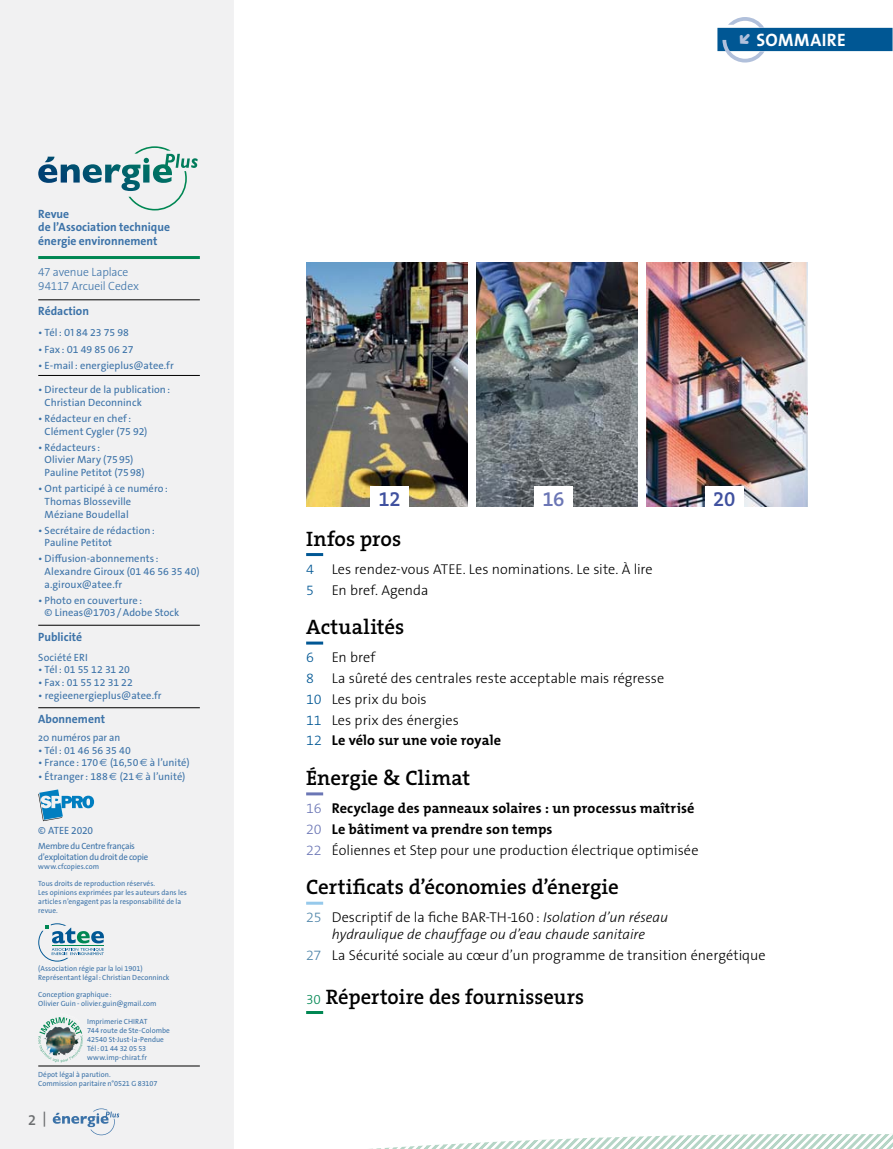
<style>
.page{position:relative;width:893px;height:1149px;background:#fff}
.page>*{position:absolute;margin:0;border:0;box-sizing:border-box;transform-origin:0 0}
.t1{font:600 21px "The Serif B W6";color:#000}
.t2{font:600 21px "The Serif B W6";color:#40519f}
.t3{font:600 21px "The Serif B W6";color:#6b76b5}
.t4{font:18px "The Sans Bold Caps";letter-spacing:.025em;color:#fff}
.t5{font:600 15px "The Sans B W6";color:#6d6f71}
.t6{font:300 14.25px/20.7px "The Sans B W3";color:#000}
.t7{font:700 14.25px/20.7px "The Mix B W7";letter-spacing:.005em;color:#000}
.t8{font:italic 300 14.25px/16.5px "The Sans B W3";letter-spacing:-.005em;color:#000;text-align:center}
.t9{font:700 12px/13.5px "The Sans B W7";color:#3b72a8}
.t10{font:300 12px/13.5px "The Sans B W3";letter-spacing:-.01em;color:#3b72a8}
.t11{font:10.5px/12.8px "The Sans B W5 Plain";letter-spacing:.005em;color:#3b72a8}
.t12{font:10.5px "The Sans B W5 Plain";letter-spacing:-.015em;color:#3b72a8}
.t13{font:10.5px "The Sans";color:#3b72a8}
.t14{font:9px/10.5px "The Sans B W5 Plain";letter-spacing:-.025em;color:#3b72a8}
.t15{font:7.5px/9px "The Sans B W5 Plain";letter-spacing:.005em;color:#3b72a8}
.s1{font-family:"The Sans Caps"}
.s2{font-family:"Euro Sans"}
.s3{font-family:"The Sans"}
.s4{color:#b1c0db}
.s5{color:#005794}
.s6{font-family:"The Sans B W3";font-weight:300;color:#005794}
.s7{font-family:"The Sans B W3";font-weight:300;color:#6b76b5}
.s8{color:#6b76b5}
.s9{font-style:normal;color:#4e84a9}
.s10{font-style:normal}
.s11{color:#4e84a9}
.s12{font-family:"The Mix B W3";font-weight:300;font-size:13.8px;color:#008753}
</style>
<div class="page">
<div style="left:1px;top:1px;width:233px;height:1147px;background:#f1f1f2"></div>
<hr style="left:38px;top:256px;width:162px;height:3px;background:#008753">
<hr style="left:38px;top:299px;width:162px;height:1px;background:#000">
<hr style="left:38px;top:375px;width:162px;height:1px;background:#000">
<hr style="left:38px;top:624px;width:162px;height:1px;background:#000">
<hr style="left:38px;top:707px;width:162px;height:1px;background:#000">
<hr style="left:38px;top:1065px;width:162px;height:1px;background:#000">
<svg style="left:83px;top:146px;width:115px;height:64px"></svg>
<svg style="left:38px;top:789px;width:56px;height:31px"></svg>
<svg style="left:38px;top:923px;width:66px;height:38px"></svg>
<svg style="left:38px;top:1012px;width:45px;height:50px"></svg>
<hr style="left:306px;top:553px;width:17px;height:3px;background:#005794">
<hr style="left:306px;top:641px;width:17px;height:3px;background:#005794">
<hr style="left:306px;top:792px;width:17px;height:3px;background:#6b76b5">
<hr style="left:306px;top:901px;width:17px;height:3px;background:#96c9eb">
<hr style="left:306px;top:1010px;width:17px;height:3px;background:#008753">
<img style="left:306px;top:263px;width:162px;height:243px">
<div style="left:371px;top:486px;width:38px;height:24px;background:#fff"></div>
<img style="left:476px;top:263px;width:162px;height:243px">
<div style="left:534px;top:486px;width:39px;height:24px;background:#fff"></div>
<img style="left:646px;top:263px;width:162px;height:243px">
<div style="left:705px;top:486px;width:38px;height:24px;background:#fff"></div>
<svg style="left:229px;top:1133px;width:664px;height:16px"></svg>
<div style="left:717px;top:28px;width:175px;height:23px;background:#005794"></div>
<svg style="left:722px;top:17px;width:42px;height:45px"></svg>
<svg style="left:53px;top:1108px;width:66px;height:26px"></svg>
<p class="t9" style="left:38px;top:208px;width:133px">Revue<br>de l’Association technique énergie environnement</p>
<p class="t10" style="left:38px;top:266px;width:102px">47 avenue Laplace<br>94117 Arcueil Cedex</p>
<p class="t9" style="left:38px;top:305px;width:52px">Rédaction</p>
<p class="t11" style="left:38px;top:327px;width:92px">• Tél : <span class="s1">01</span> 84 23 75 98</p>
<p class="t11" style="left:38px;top:344px;width:97px">• Fax : <span class="s1">0</span>1 49 85 06 27</p>
<p class="t11" style="left:38px;top:360px;width:137px">• E-mail : energieplus@atee.fr</p>
<p class="t11" style="left:45px;top:384px;width:127px;text-indent:-6px">• Directeur de la publication :<br>Christian Deconninck</p>
<p class="t11" style="left:45px;top:413px;width:104px;text-indent:-6px">• Rédacteur en chef :<br>Clément Cygler (75 92)</p>
<p class="t11" style="left:45px;top:441px;width:102px;text-indent:-6px">• Rédacteurs :<br>Olivier Mary (75 95)<br>Pauline Petitot (75 98)</p>
<p class="t11" style="left:45px;top:483px;width:125px;text-indent:-6px">• Ont participé à ce numéro :<br>Thomas Blosseville<br>Méziane Boudellal</p>
<p class="t11" style="left:45px;top:524px;width:112px;text-indent:-6px">• Secrétaire de rédaction :<br>Pauline Petitot</p>
<p class="t11" style="left:45px;top:553px;width:157px;text-indent:-6px">• Diffusion-abonnements :<br>Alexandre Giroux (01 46 56 35 40) a.giroux@atee.fr</p>
<p class="t11" style="left:45px;top:594px;width:136px;text-indent:-6px">• Photo en couverture :<br>© Lineas@1703 / Adobe Stock</p>
<p class="t9" style="left:38px;top:630px;width:45px">Publicité</p>
<p class="t11" style="left:38px;top:651px;width:51px">Société ERI</p>
<p class="t12" style="left:38px;top:665px;width:93px">• Tél : 01 55 12 31 20</p>
<p class="t12" style="left:38px;top:678px;width:96px">• Fax : 01 55 12 31 22</p>
<p class="t11" style="left:38px;top:690px;width:125px">• regieenergieplus@atee.fr</p>
<p class="t9" style="left:38px;top:713px;width:68px">Abonnement</p>
<p class="t13" style="left:38px;top:728px;width:84px">20 numéros par an</p>
<p class="t11" style="left:38px;top:744px;width:94px">• Tél : 01 46 56 35 40</p>
<p class="t11" style="left:38px;top:757px;width:153px">• France : 170 <span class="s2">€</span> (16,50 <span class="s2">€</span> à l’unité)</p>
<p class="t11" style="left:38px;top:770px;width:149px">• Étranger : 188 <span class="s2">€</span> (21 <span class="s2">€</span> à l’unité)</p>
<p class="t12" style="left:38px;top:826px;width:56px">© ATEE 2020</p>
<p class="t14" style="left:38px;top:841px;width:112px">Membre du Centre français d’exploitation du droit de copie</p>
<p class="t15" style="left:38px;top:861px;width:62px">www.cfcopies.com</p>
<p class="t15" style="left:38px;top:879px;width:150px">Tous droits de reproduction réservés.<br>Les opinions exprimées par les auteurs dans les articles n’engagent pas la responsabilité de la revue<span class="s3">.</span></p>
<p class="t15" style="left:38px;top:964px;width:133px">(Association régie par la loi 1901)<br>Représentant légal : Christian Deconninck</p>
<p class="t15" style="left:38px;top:990px;width:120px">Conception graphique :<br>Olivier Guin - olivier.guin@gmail.com</p>
<p class="t15" style="left:87px;top:1017px;width:84px">Imprimerie CHIRAT<br>744 route de Ste-Colombe<br>42540 St-Just-la-Pendue<br>Tél : 01 44 32 05 53 www.imp-chirat.fr</p>
<p class="t15" style="left:38px;top:1070px;width:121px">Dépot légal à parution.<br>Commission paritaire n°0521 G 83107</p>
<h3 class="t5" style="left:28px;top:1112px;width:20px">2 |</h3>
<h2 class="t4" style="left:738px;top:34px;width:109px"><span class="s4">★</span> SOMMAIRE</h2>
<h1 class="t2" style="left:379px;top:490px;width:24px">12</h1>
<h1 class="t3" style="left:542px;top:490px;width:24px">16</h1>
<h1 class="t2" style="left:713px;top:490px;width:24px">20</h1>
<h1 class="t1" style="left:306px;top:530px;width:97px">Infos pros</h1>
<h3 class="t6" style="left:306px;top:560px;width:348px"><span class="s5">4</span> Les rendez-vous ATEE. Les nominations. Le site. À lire<br><span class="s5">5</span> En bref. Agenda</h3>
<h1 class="t1" style="left:306px;top:618px;width:100px">Actualités</h1>
<h3 class="t6" style="left:306px;top:648px;width:360px"><span class="s5">6</span> En bref<br><span class="s5">8</span> La sûreté des centrales reste acceptable mais régresse<br><span class="s5">10</span> Les prix du bois<br><span class="s5">11</span> Les prix des énergies</h3>
<h3 class="t7" style="left:306px;top:731px;width:196px"><span class="s6">12</span> Le vélo sur une voie royale</h3>
<h1 class="t1" style="left:306px;top:769px;width:166px">Énergie &amp; Climat</h1>
<h3 class="t7" style="left:306px;top:799px;width:390px"><span class="s7">16</span> Recyclage des panneaux solaires : un processus maîtrisé<br><span class="s7">20</span> Le bâtiment va prendre son temps</h3>
<h3 class="t6" style="left:306px;top:840px;width:394px"><span class="s8">22</span> Éoliennes et Step pour une production électrique optimisée</h3>
<h1 class="t1" style="left:306px;top:878px;width:314px">Certificats d’économies d’énergie</h1>
<h3 class="t8" style="left:306px;top:910px;width:364px"><span class="s9">25</span> <span class="s10">Descriptif de la fiche BAR-TH-160 :</span> Isolation d’un réseau hydraulique de chauffage ou d’eau chaude sanitaire</h3>
<h3 class="t6" style="left:306px;top:945px;width:461px"><span class="s11">27</span> La Sécurité sociale au cœur d’un programme de transition énergétique</h3>
<h1 class="t1" style="left:306px;top:987px;width:280px"><span class="s12">30</span> Répertoire des fournisseurs</h1>
</div>
